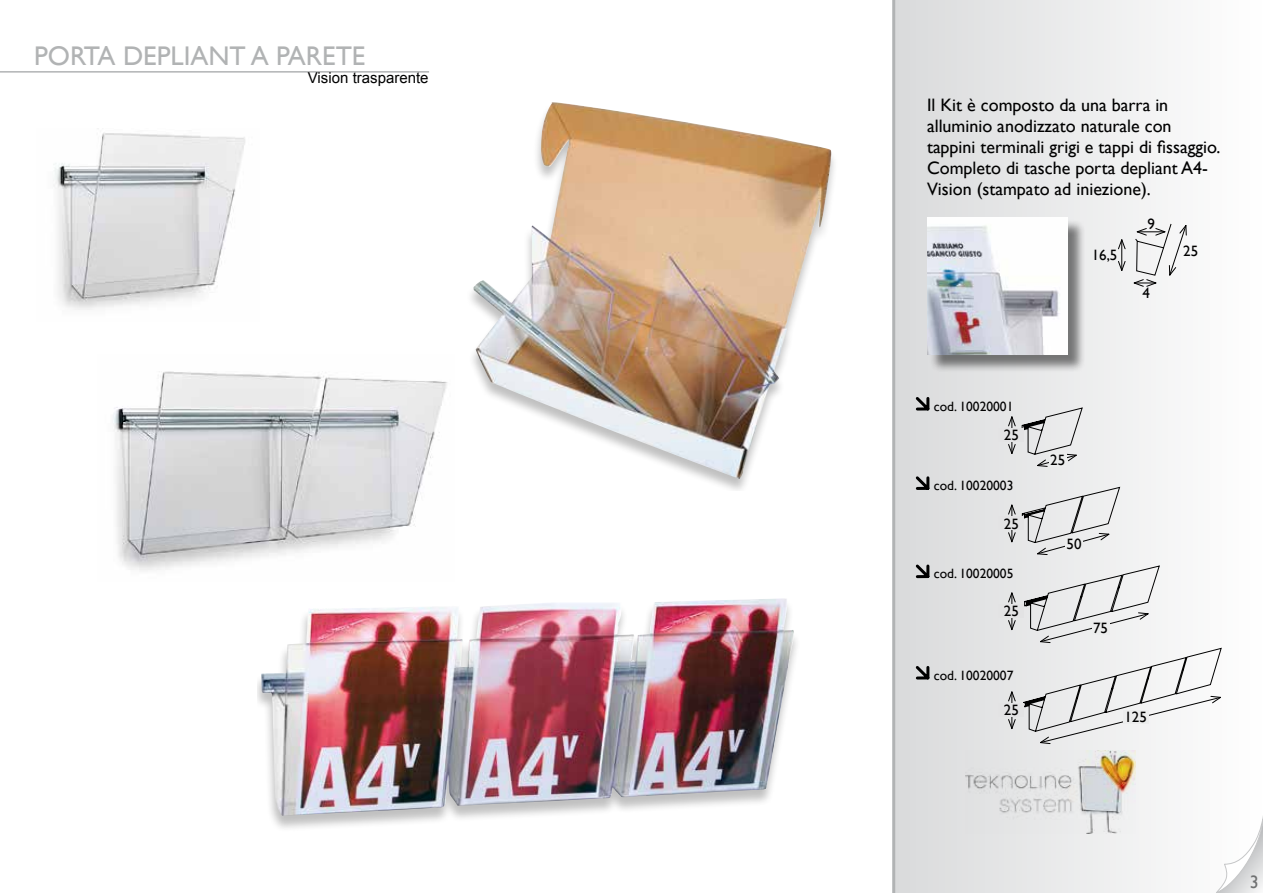
<style>
.page{position:relative;width:1263px;height:893px;background:#fff}
.page>*{position:absolute;margin:0;border:0;box-sizing:border-box;transform-origin:0 0}
.t1{font:27px "Gill Sans";color:#b1b3b4}
.t2{font:18px/21px "Gill Sans";color:#000}
.t3{font:18px "Gill Sans";color:#707172}
.t4{font:15px "Gill Sans";color:#000}
.t5{font:15px "Arial";color:#000}
.t6{font:13.5px "Gill Sans";color:#000}
</style>
<div class="page">
<div style="left:894px;top:0;width:369px;height:893px;background:linear-gradient(to right,#d9dadb,#fff)"></div>
<svg style="left:1216px;top:805px;width:47px;height:88px"></svg>
<img style="left:965px;top:751px;width:170px;height:82px">
<hr style="left:0;top:71px;width:429px;height:2px;background:#b1b3b4">
<div style="left:257px;top:599px;width:544px;height:233px;background:#000;opacity:.25"></div>
<img style="left:261px;top:598px;width:528px;height:218px">
<img style="left:53px;top:132px;width:192px;height:178px">
<img style="left:473px;top:102px;width:358px;height:377px">
<img style="left:113px;top:371px;width:335px;height:200px">
<div style="left:929px;top:219px;width:157px;height:154px;background:#000;opacity:.5"></div>
<img style="left:927px;top:217px;width:140px;height:137px">
<hr style="left:1121px;top:240px;width:1px;height:30px;background:#000">
<svg style="left:1117px;top:260px;width:9px;height:13px"></svg>
<svg style="left:1117px;top:237px;width:9px;height:13px"></svg>
<svg style="left:1132px;top:223px;width:55px;height:64px"></svg>
<svg style="left:1007px;top:407px;width:76px;height:60px;background:#d3d3d4"></svg>
<div style="left:999px;top:428px;width:25px;height:14px;background:#e3e3e4"></div>
<svg style="left:1007px;top:486px;width:114px;height:69px;background:#d8d9d9"></svg>
<div style="left:999px;top:517px;width:25px;height:13px;background:#e3e3e4"></div>
<hr style="left:1011px;top:593px;width:1px;height:37px;background:#000">
<svg style="left:1007px;top:620px;width:9px;height:12px"></svg>
<svg style="left:1007px;top:591px;width:9px;height:12px"></svg>
<div style="left:999px;top:604px;width:25px;height:14px;background:#e3e3e4"></div>
<svg style="left:1023px;top:565px;width:200px;height:179px"></svg>
<div style="left:1123px;top:710px;width:25px;height:14px;background:#eceded"></div>
<hr style="left:1011px;top:692px;width:1px;height:37px;background:#000">
<svg style="left:1007px;top:718px;width:9px;height:13px"></svg>
<svg style="left:1007px;top:690px;width:9px;height:12px"></svg>
<div style="left:999px;top:703px;width:25px;height:14px;background:#e3e3e4"></div>
<svg style="left:913px;top:394px;width:19px;height:19px"></svg>
<svg style="left:913px;top:474px;width:19px;height:19px"></svg>
<svg style="left:913px;top:562px;width:19px;height:19px"></svg>
<svg style="left:913px;top:663px;width:19px;height:19px"></svg>
<hr style="left:892px;top:0;width:3px;height:893px;background:#b1b3b4">
<h1 class="t1" style="left:34px;top:41px;width:333px">porta depliant a parete</h1>
<p class="t5" style="left:308px;top:68px;width:122px">Vision trasparente</p>
<p class="t2" style="left:927px;top:95px;width:295px">Il Kit è composto da una barra in alluminio anodizzato naturale con tappini terminali grigi e tappi di fissaggio.<br>Completo di tasche porta depliant A4- Vision (stampato ad iniezione).</p>
<p class="t4" style="left:1092px;top:246px;width:27px">16,5</p>
<p class="t4" style="left:1147px;top:215px;width:9px">9</p>
<p class="t4" style="left:1142px;top:284px;width:9px">4</p>
<p class="t4" style="left:1183px;top:242px;width:16px">25</p>
<p class="t6" style="left:934px;top:398px;width:81px">cod. 10020001</p>
<p class="t4" style="left:1004px;top:427px;width:16px">25</p>
<p class="t6" style="left:934px;top:478px;width:81px">cod. 10020003</p>
<p class="t4" style="left:1004px;top:515px;width:16px">25</p>
<p class="t6" style="left:934px;top:566px;width:81px">cod. 10020005</p>
<p class="t4" style="left:1004px;top:603px;width:16px">25</p>
<p class="t6" style="left:934px;top:667px;width:81px">cod. 10020007</p>
<p class="t4" style="left:1004px;top:702px;width:16px">25</p>
<p class="t4" style="left:1050px;top:451px;width:16px">25</p>
<p class="t4" style="left:1066px;top:535px;width:16px">50</p>
<p class="t4" style="left:1093px;top:619px;width:16px">75</p>
<p class="t4" style="left:1124px;top:708px;width:24px">125</p>
<p class="t3" style="left:1250px;top:872px;width:10px">3</p>
</div>
